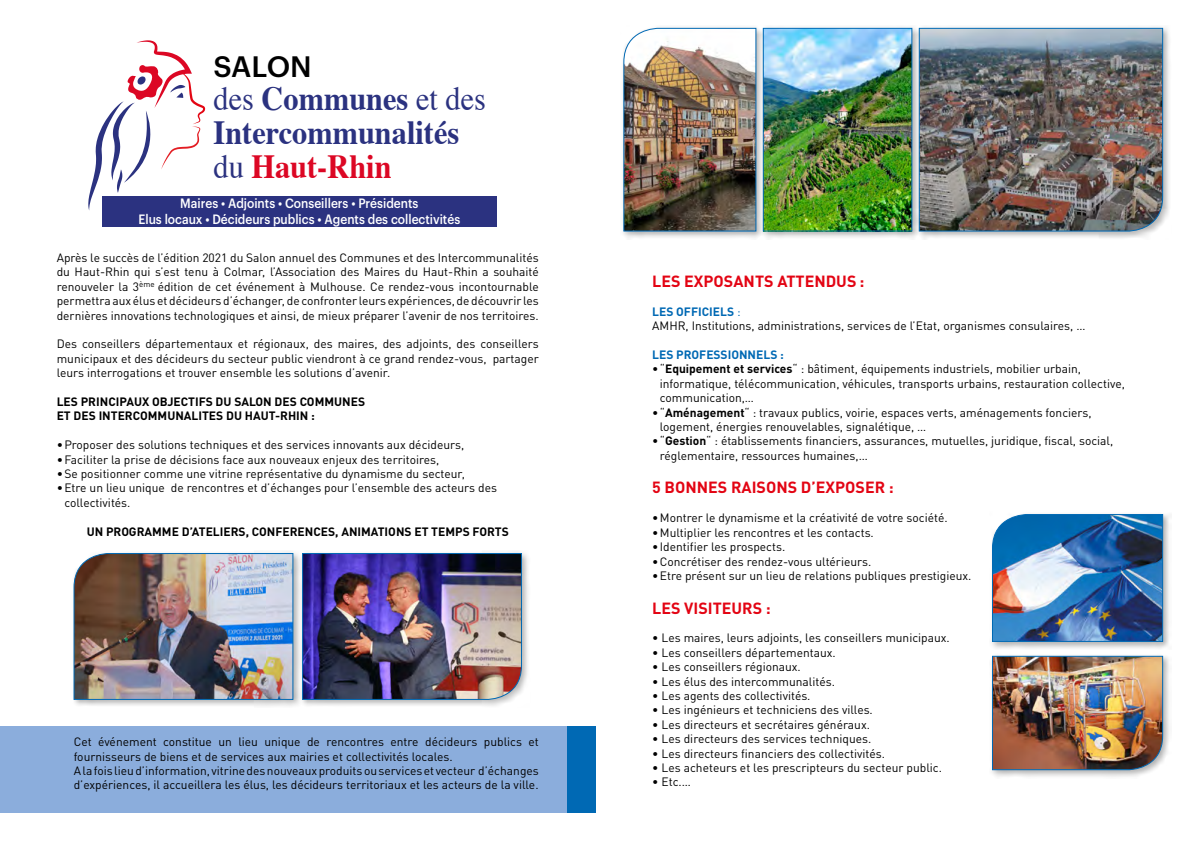
<style>
.page{position:relative;width:1191px;height:842px;background:#fff}
.page>*{position:absolute;margin:0;border:0;box-sizing:border-box;transform-origin:0 0}
.t1{font:700 33.7px/33.7px "Times";color:#2b3280;scale:.9 1}
.t2{font:500 28.9px "Graphik";letter-spacing:-.015em;color:#000}
.t3{font:700 16px "DINOT";color:#e30413}
.t4{font:200 14.5px/17.3px "Graphik";color:#000;text-align:center}
.t5{font:500 13.3px/15.9px "Graphik";color:#fff;text-align:center;scale:.9 1}
.t6{font:12px/14.4px "DINOT";color:#000}
.t7{font:700 12px/14.4px "DINOT";color:#000}
.t8{font:700 12px "DINOT";color:#0069b4}
.s1{font-weight:400}
.s2{color:#dc0724}
.s3{font-weight:700;color:#0069b4}
.s4{color:#0069b4}
.s5{font-weight:700}
</style>
<div class="page">
<div style="left:15px;top:726px;width:581px;height:87px;background:#0069b4"></div>
<div style="left:0;top:726px;width:566px;height:87px;background:#8baddc"></div>
<div style="left:989px;top:512px;width:182px;height:138px;background:#000;opacity:.3"></div>
<img style="left:991px;top:513px;width:172px;height:129px">
<div style="left:989px;top:653px;width:182px;height:126px;background:#000;opacity:.3"></div>
<img style="left:991px;top:655px;width:172px;height:116px">
<div style="left:620px;top:25px;width:144px;height:215px;background:#000;opacity:.3"></div>
<img style="left:623px;top:27px;width:134px;height:205px">
<div style="left:916px;top:25px;width:255px;height:215px;background:#000;opacity:.3"></div>
<img style="left:920px;top:27px;width:243px;height:205px">
<div style="left:760px;top:25px;width:160px;height:215px;background:#000;opacity:.3"></div>
<img style="left:765px;top:30px;width:145px;height:200px">
<div style="left:763px;top:28px;width:149px;height:204px;border:1px solid #0069b4"></div>
<div style="left:71px;top:550px;width:231px;height:158px;background:#000;opacity:.3"></div>
<img style="left:73px;top:552px;width:221px;height:148px">
<div style="left:299px;top:550px;width:231px;height:158px;background:#000;opacity:.3"></div>
<img style="left:301px;top:552px;width:221px;height:148px">
<svg style="left:88px;top:40px;width:117px;height:170px"></svg>
<div style="left:102px;top:196px;width:394px;height:31px;background:#2b3280"></div>
<h2 class="t2" style="left:213px;top:44px;width:100px">SALON</h2>
<h1 class="t1" style="left:213px;top:78px;width:304px"><span class="s1">des</span> Communes <span class="s1">et des<br></span>Intercommunalités <span class="s1">du</span> <span class="s2">Haut-Rhin</span></h1>
<p class="t5" style="left:138px;top:194px;width:359px">Maires • Adjoints • Conseillers • Présidents<br>Elus locaux • Décideurs publics • Agents des collectivités</p>
<p class="t6" style="left:57px;top:250px;width:483px;text-align:justify">Après le succès de l’édition 2021 du Salon annuel des Communes et des Intercommunalités du Haut-Rhin qui s’est tenu à Colmar, l’Association des Maires du Haut-Rhin a souhaité renouveler la 3<sup>ème</sup> édition de cet événement à Mulhouse. Ce rendez-vous incontournable permettra aux élus et décideurs d’échanger, de confronter leurs expériences, de découvrir les dernières innovations technologiques et ainsi, de mieux préparer l’avenir de nos territoires.</p>
<p class="t6" style="left:57px;top:337px;width:483px;text-align:justify">Des conseillers départementaux et régionaux, des maires, des adjoints, des conseillers municipaux et des décideurs du secteur public viendront à ce grand rendez-vous, partager leurs interrogations et trouver ensemble les solutions d’avenir.</p>
<p class="t7" style="left:57px;top:394px;width:310px">LES PRINCIPAUX OBJECTIFS DU SALON DES COMMUNES<br>ET DES INTERCOMMUNALITES DU HAUT-RHIN :</p>
<p class="t6" style="left:57px;top:437px;width:409px">• Proposer des solutions techniques et des services innovants aux décideurs,</p>
<p class="t6" style="left:57px;top:452px;width:384px">• Faciliter la prise de décisions face aux nouveaux enjeux des territoires,</p>
<p class="t6" style="left:57px;top:466px;width:410px">• Se positionner comme une vitrine représentative du dynamisme du secteur,</p>
<p class="t6" style="left:64px;top:481px;width:434px;text-indent:-8px">• Etre un lieu unique de rencontres et d’échanges pour l’ensemble des acteurs des collectivités.</p>
<p class="t7" style="left:87px;top:524px;width:423px">UN PROGRAMME D’ATELIERS, CONFERENCES, ANIMATIONS ET TEMPS FORTS</p>
<p class="t4" style="left:96px;top:273px;width:421px">Aménagements, Bâtiment, Développement durable,<br>Equipements et services, Financement, Gestion, Travaux publics ...</p>
<p class="t6" style="left:74px;top:734px;width:466px">Cet événement constitue un lieu unique de rencontres entre décideurs publics et fournisseurs de biens et de services aux mairies et collectivités locales.<br>A la fois lieu d’information, vitrine des nouveaux produits ou services et vecteur d’échanges d’expériences, il accueillera les élus, les décideurs territoriaux et les acteurs de la ville.</p>
<h3 class="t3" style="left:652px;top:271px;width:214px">LES EXPOSANTS ATTENDUS :</h3>
<p class="t6" style="left:652px;top:304px;width:435px"><span class="s3">LES OFFICIELS</span> <span class="s4">:<br></span>AMHR, Institutions, administrations, services de l’Etat, organismes consulaires, …</p>
<p class="t8" style="left:652px;top:347px;width:133px">LES PROFESSIONNELS :</p>
<p class="t6" style="left:660px;top:362px;width:466px;text-indent:-8px">• “<span class="s5">Equipement et services</span>“ : bâtiment, équipements industriels, mobilier urbain, informatique, télécommunication, véhicules, transports urbains, restauration collective, communication,…</p>
<p class="t6" style="left:660px;top:405px;width:433px;text-indent:-8px">• “<span class="s5">Aménagement</span>“ : travaux publics, voirie, espaces verts, aménagements fonciers, logement, énergies renouvelables, signalétique, …</p>
<p class="t6" style="left:660px;top:434px;width:455px;text-indent:-8px">• “<span class="s5">Gestion</span>“ : établissements financiers, assurances, mutuelles, juridique, fiscal, social, réglementaire, ressources humaines,…</p>
<h3 class="t3" style="left:652px;top:477px;width:243px">5 BONNES RAISONS D’EXPOSER :</h3>
<p class="t6" style="left:652px;top:510px;width:297px">• Montrer le dynamisme et la créativité de votre société.</p>
<p class="t6" style="left:652px;top:525px;width:223px">• Multiplier les rencontres et les contacts.</p>
<p class="t6" style="left:652px;top:539px;width:135px">• Identifier les prospects.</p>
<p class="t6" style="left:652px;top:554px;width:220px">• Concrétiser des rendez-vous ultérieurs.</p>
<p class="t6" style="left:652px;top:568px;width:321px">• Etre présent sur un lieu de relations publiques prestigieux.</p>
<h3 class="t3" style="left:652px;top:597px;width:120px">LES VISITEURS :</h3>
<p class="t6" style="left:652px;top:630px;width:299px">• Les maires, leurs adjoints, les conseillers municipaux.</p>
<p class="t6" style="left:652px;top:645px;width:185px">• Les conseillers départementaux.</p>
<p class="t6" style="left:652px;top:659px;width:150px">• Les conseillers régionaux.</p>
<p class="t6" style="left:652px;top:674px;width:184px">• Les élus des intercommunalités.</p>
<p class="t6" style="left:652px;top:688px;width:160px">• Les agents des collectivités.</p>
<p class="t6" style="left:652px;top:702px;width:222px">• Les ingénieurs et techniciens des villes.</p>
<p class="t6" style="left:652px;top:717px;width:219px">• Les directeurs et secrétaires généraux.</p>
<p class="t6" style="left:652px;top:731px;width:221px">• Les directeurs des services techniques.</p>
<p class="t6" style="left:652px;top:746px;width:234px">• Les directeurs financiers des collectivités.</p>
<p class="t6" style="left:652px;top:760px;width:291px">• Les acheteurs et les prescripteurs du secteur public.</p>
<p class="t6" style="left:652px;top:774px;width:40px">• Etc.…</p>
</div>
